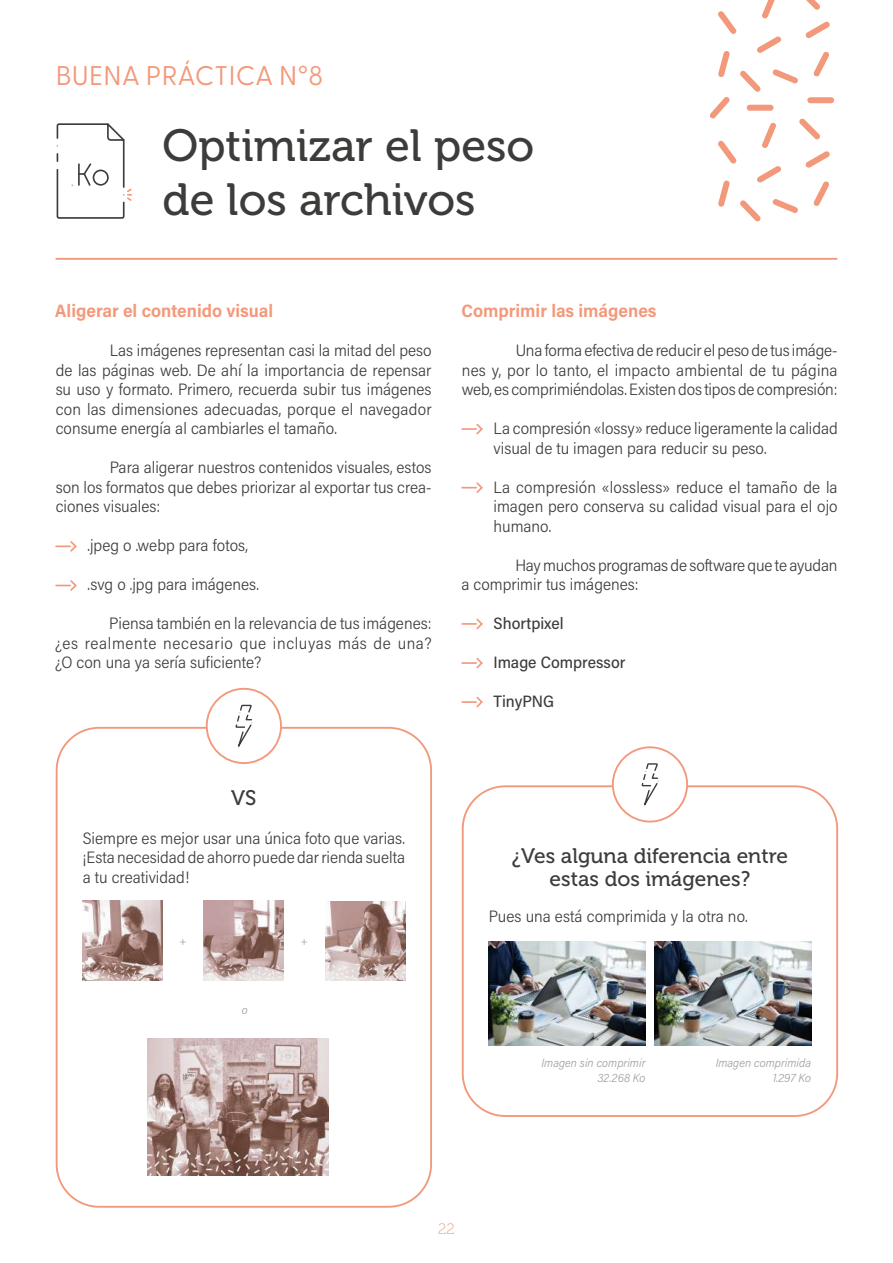
<style>
.page{position:relative;width:893px;height:1263px;background:#fff}
.page>*{position:absolute;margin:0;border:0;box-sizing:border-box;transform-origin:0 0}
.t1{font:45px/54px "Museo 500";color:#3c3c3b}
.t2{font:27px "Greycliff CF";letter-spacing:.01em;color:#f3997b}
.t3{font:21px/22.5px "Museo 500";color:#3c3c3b;text-align:center}
.t4{font:700 18px "Acumin Pro Semi Cond";color:#f3997b}
.t5{font:300 16.5px/19.5px "Acumin Pro Semi Cond";color:#3c3c3b;text-align:justify}
.t6{font:500 16.5px "Acumin Pro Semi Cond";color:#3c3c3b}
.t7{font:15px "Museo 100";color:#f3997b}
.t8{font:italic 300 12px/14.4px "Acumin Pro Semi Cond";color:#9d9d9c;text-align:right}
</style>
<div class="page">
<hr style="left:56px;top:258px;width:781px;height:2px;background:#f3997b">
<svg style="left:55px;top:541px;width:22px;height:11px"></svg>
<svg style="left:461px;top:618px;width:22px;height:11px"></svg>
<svg style="left:461px;top:424px;width:22px;height:10px"></svg>
<svg style="left:55px;top:580px;width:22px;height:11px"></svg>
<svg style="left:461px;top:658px;width:22px;height:10px"></svg>
<svg style="left:461px;top:697px;width:22px;height:10px"></svg>
<svg style="left:461px;top:482px;width:22px;height:11px"></svg>
<svg style="left:709px;top:0;width:126px;height:222px"></svg>
<hr style="left:123px;top:140px;width:2px;height:47px;background:#3c3c3b">
<svg style="left:56px;top:123px;width:69px;height:24px"></svg>
<svg style="left:56px;top:154px;width:76px;height:65px"></svg>
<img style="left:489px;top:941px;width:156px;height:105px">
<img style="left:654px;top:941px;width:157px;height:105px">
<div style="left:462px;top:785px;width:376px;height:332px;border:2px solid #f3997b;border-radius:43px"></div>
<div style="left:56px;top:727px;width:376px;height:481px;border:2px solid #f3997b;border-radius:43px"></div>
<div style="left:613px;top:747px;width:74px;height:74px;background:#fff;border-radius:50%"></div>
<div style="left:612px;top:746px;width:76px;height:76px;border:2px solid #f3997b;border-radius:50%"></div>
<div style="left:207px;top:689px;width:74px;height:74px;background:#fff;border-radius:50%"></div>
<div style="left:206px;top:688px;width:76px;height:76px;border:2px solid #f3997b;border-radius:50%"></div>
<svg style="left:641px;top:763px;width:18px;height:43px"></svg>
<svg style="left:235px;top:705px;width:18px;height:42px"></svg>
<img style="left:204px;top:901px;width:79px;height:79px">
<img style="left:83px;top:901px;width:79px;height:79px">
<img style="left:326px;top:901px;width:79px;height:79px">
<img style="left:148px;top:1039px;width:180px;height:136px">
<h2 class="t2" style="left:56px;top:56px;width:269px">BUENA PRÁCTICA N°8</h2>
<h1 class="t1" style="left:162px;top:119px;width:373px">Optimizar el peso de los archivos</h1>
<p class="t4" style="left:55px;top:298px;width:220px">Aligerar el contenido visual</p>
<p class="t4" style="left:461px;top:298px;width:197px">Comprimir las imágenes</p>
<p class="t5" style="left:56px;top:340px;width:377px;text-indent:54px">Las imágenes representan casi la mitad del peso de las páginas web. De ahí la importancia de repensar su uso y formato. Primero, recuerda subir tus imágenes con las dimensiones adecuadas, porque el navegador consume energía al cambiarles el tamaño.</p>
<p class="t5" style="left:56px;top:457px;width:377px;text-indent:54px">Para aligerar nuestros contenidos visuales, estos son los formatos que debes priorizar al exportar tus crea&shy;ciones visuales:</p>
<p class="t5" style="left:88px;top:535px;width:162px">.jpeg o .webp para fotos,</p>
<p class="t5" style="left:88px;top:574px;width:173px">.svg o .jpg para imágenes.</p>
<p class="t5" style="left:55px;top:613px;width:378px;text-indent:54px">Piensa también en la relevancia de tus imágenes: ¿es realmente necesario que incluyas más de una? ¿O con una ya sería suficiente?</p>
<p class="t5" style="left:462px;top:340px;width:377px;text-indent:54px">Una forma efectiva de reducir el peso de tus imáge&shy;nes y, por lo tanto, el impacto ambiental de tu página web, es comprimiéndolas. Existen dos tipos de compresión:</p>
<p class="t5" style="left:494px;top:418px;width:346px">La compresión «lossy» reduce ligeramente la calidad visual de tu imagen para reducir su peso.</p>
<p class="t5" style="left:494px;top:477px;width:346px">La compresión «lossless» reduce el tamaño de la imagen pero conserva su calidad visual para el ojo humano.</p>
<p class="t5" style="left:461px;top:555px;width:378px;text-indent:54px">Hay muchos programas de software que te ayudan a comprimir tus imágenes:</p>
<p class="t6" style="left:494px;top:612px;width:71px">Shortpixel</p>
<p class="t6" style="left:494px;top:651px;width:133px">Image Compressor</p>
<p class="t6" style="left:494px;top:690px;width:62px">TinyPNG</p>
<p class="t3" style="left:231px;top:787px;width:27px">VS</p>
<p class="t5" style="left:83px;top:828px;width:324px">Siempre es mejor usar una única foto que varias. ¡Esta necesidad de ahorro puede dar rienda suelta a tu creatividad!</p>
<p class="t8" style="left:179px;top:933px;width:9px">+</p>
<p class="t8" style="left:301px;top:933px;width:9px">+</p>
<p class="t8" style="left:242px;top:1002px;width:7px">o</p>
<p class="t3" style="left:512px;top:845px;width:278px">¿Ves alguna diferencia entre estas dos imágenes?</p>
<p class="t5" style="left:489px;top:906px;width:260px">Pues una está comprimida y la otra no.</p>
<p class="t8" style="left:541px;top:1055px;width:105px">Imagen sin comprimir<br>32.268 Ko</p>
<p class="t8" style="left:716px;top:1055px;width:97px">Imagen comprimida<br>1.297 Ko</p>
<p class="t7" style="left:438px;top:1221px;width:18px">22</p>
</div>
